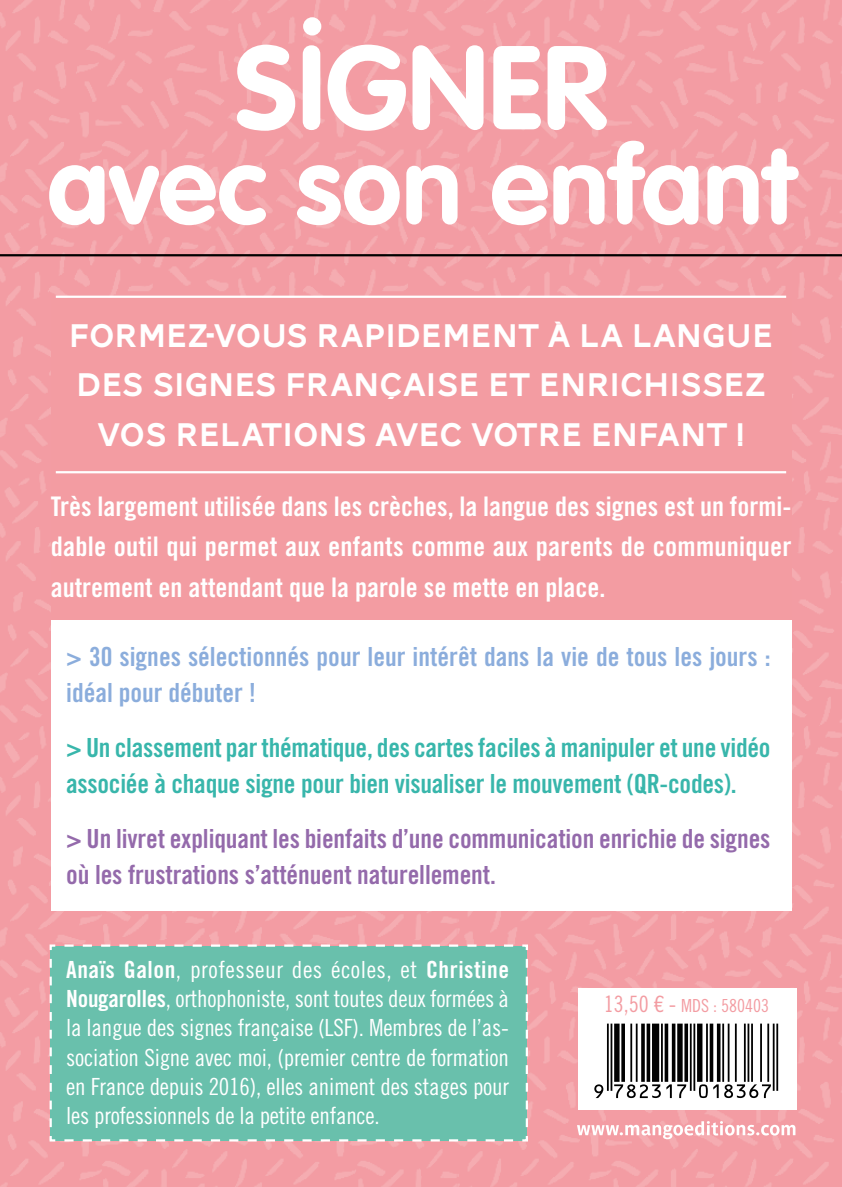
<style>
.page{position:relative;width:842px;height:1187px;background:#fff}
.page>*{position:absolute;margin:0;border:0;box-sizing:border-box;transform-origin:0 0}
.t1{font:700 117px "VAG Rounded";color:#fff}
.t2{font:700 108px "VAG Rounded";color:#fff}
.t3{font:33.75px/49.5px "AW Conqueror Carved One";color:#fff;text-align:center}
.t4{font:27px/40.5px "Trade Gothic LT Std Bd Cn 20";color:#fff;text-align:justify}
.t5{font:26.32px/36px "Trade Gothic LT Std Bd Cn 20";letter-spacing:-.01em;color:#38b6ab}
.t6{font:26.32px/36px "Trade Gothic LT Std Bd Cn 20";letter-spacing:-.005em;color:#946aab}
.t7{font:26.32px/36px "Trade Gothic LT Std Bd Cn 20";color:#8baddc}
.t8{font:23.62px/29.2px "Trade Gothic LT Std Cn 18";letter-spacing:-.01em;color:#fff;text-align:justify}
.t9{font:18px "Trade Gothic LT Std Cn 18";color:#f39ca2}
.s1{font-family:"Trade Gothic LT Std Bd Cn 20"}
.s2{font-size:22.5px}
</style>
<div class="page">
<img style="left:0;top:0;width:842px;height:1186px">
<div style="left:578px;top:988px;width:219px;height:122px;background:#fff"></div>
<svg style="left:577px;top:1120px;width:218px;height:19px"></svg>
<svg style="left:594px;top:1023px;width:184px;height:74px"></svg>
<hr style="left:0;top:254px;width:842px;height:2px;background:#000">
<hr style="left:56px;top:295px;width:730px;height:3px;background:#fff">
<div style="left:51px;top:298px;width:740px;height:333px;background:#f39ca2"></div>
<div style="left:51px;top:620px;width:740px;height:290px;background:#fff"></div>
<hr style="left:56px;top:471px;width:730px;height:2px;background:#fff">
<div style="left:48px;top:943px;width:481px;height:199px;background:#69c0ac"></div>
<h1 class="t1" style="left:297px;top:-76px;width:33px">.</h1>
<h1 class="t1" style="left:235px;top:19px;width:374px">SIGNER</h1>
<h2 class="t2" style="left:47px;top:122px;width:749px">avec son enfant</h2>
<h3 class="t3" style="left:69px;top:313px;width:706px">FORMEZ-VOUS RAPIDEMENT À LA LANGUE<br>DES SIGNES FRANÇAISE ET ENRICHISSEZ<br>VOS RELATIONS AVEC VOTRE ENFANT !</h3>
<p class="t4" style="left:51px;top:485px;width:742px">Très largement utilisée dans les crèches, la langue des signes est un formi&shy;dable outil qui permet aux enfants comme aux parents de communiquer autrement en attendant que la parole se mette en place.</p>
<p class="t7" style="left:66px;top:638px;width:706px">&gt; 30 signes sélectionnés pour leur intérêt dans la vie de tous les jours : idéal pour débuter !</p>
<p class="t5" style="left:66px;top:729px;width:706px">&gt; Un classement par thématique, des cartes faciles à manipuler et une vidéo associée à chaque signe pour bien visualiser le mouvement (QR-codes).</p>
<p class="t6" style="left:66px;top:820px;width:706px">&gt; Un livret expliquant les bienfaits d’une communication enrichie de signes où les frustrations s’atténuent naturellement.</p>
<p class="t8" style="left:66px;top:954px;width:444px"><span class="s1">Anaïs Galon</span>, professeur des écoles, et <span class="s1">Christine Nougarolles</span>, orthophoniste, sont toutes deux formées à la langue des signes française (LSF). Membres de l’as&shy;sociation Signe avec moi, (premier centre de formation en France depuis 2016), elles animent des stages pour les professionnels de la petite enfance.</p>
<p class="t9" style="left:604px;top:994px;width:167px"><span class="s2">13,50 € -</span> MDS : 580403</p>
</div>
